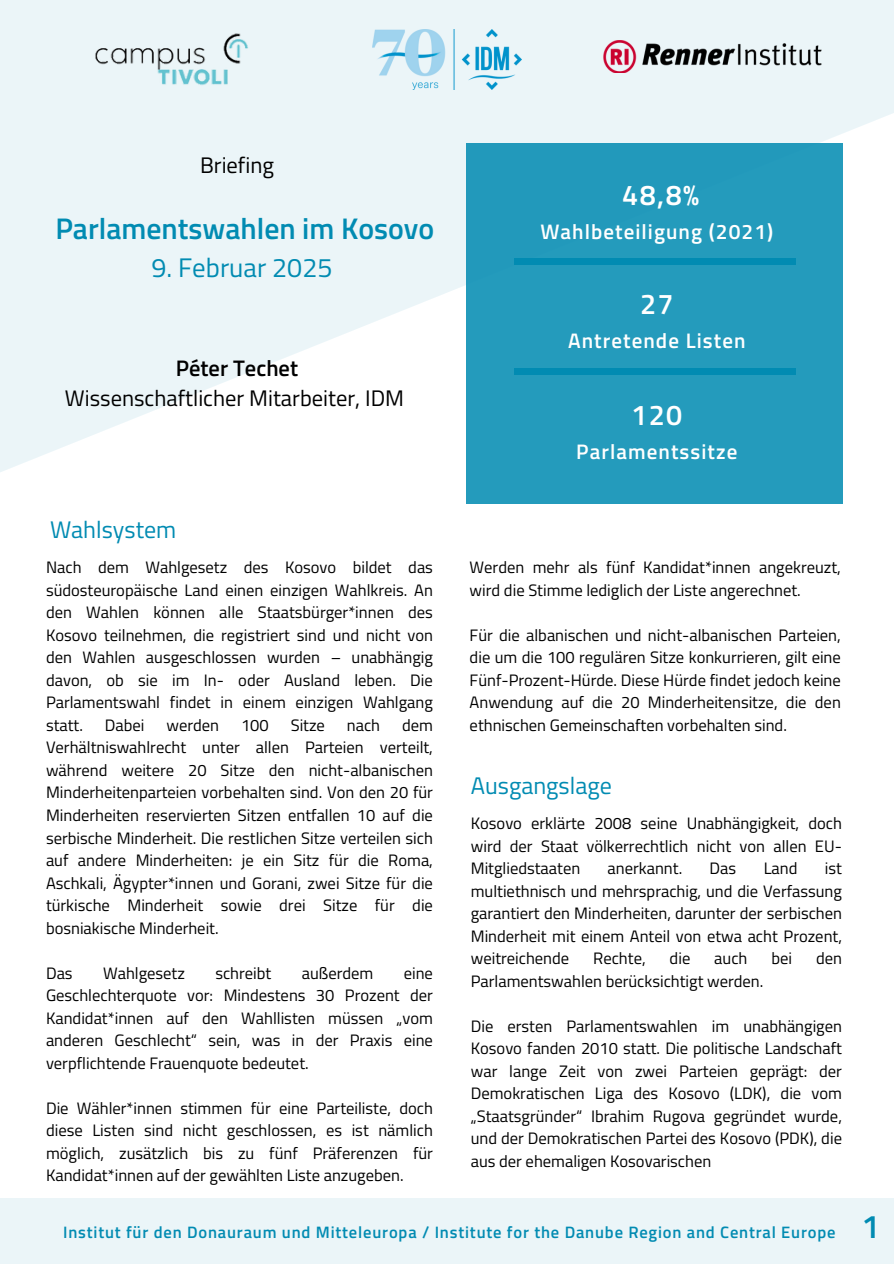
<style>
.page{position:relative;width:894px;height:1264px;background:#fff}
.page>*{position:absolute;margin:0;border:0;box-sizing:border-box;transform-origin:0 0}
.t1{font:600 32.85px "Titillium Web";color:#018bb2}
.t2{font:600 29.85px "Titillium Web";color:#018bb2}
.t3{font:600 28.65px "Titillium Web";letter-spacing:.05em;color:#fff}
.t4{font:26.85px "Titillium Web";color:#018bb2}
.t5{font:24px "Titillium Web";color:#018bb2}
.t6{font:22.5px/30.3px "Titillium Web";color:#000;text-align:center}
.t7{font:600 21px "Titillium Web";letter-spacing:.05em;color:#fff}
.t8{font:16.5px/22.5px "Titillium Web";color:#000;text-align:justify}
.t9{font:600 16.5px "Titillium Web";letter-spacing:.05em;color:#018bb2}
.s1{font-weight:600}
</style>
<div class="page">
<svg style="left:0;top:0;width:893px;height:504px;fill:#ebf5f8"></svg>
<div style="left:466px;top:143px;width:377px;height:360px;background:#249bbc"></div>
<div style="left:514px;top:258px;width:281px;height:6px;background:#018bb2"></div>
<div style="left:514px;top:369px;width:281px;height:5px;background:#018bb2"></div>
<div style="left:0;top:1198px;width:893px;height:65px;background:#ebf5f8"></div>
<img style="left:602px;top:40px;width:220px;height:33px">
<img style="left:372px;top:29px;width:149px;height:61px">
<img style="left:81px;top:19px;width:182px;height:81px">
<p class="t6" style="left:200px;top:150px;width:75px">Briefing</p>
<h4 class="t2" style="left:55px;top:205px;width:380px">Parlamentswahlen im Kosovo</h4>
<h4 class="t4" style="left:151px;top:246px;width:182px">9. Februar 2025</h4>
<p class="t6" style="left:65px;top:352px;width:340px"><span class="s1">Péter Techet<br></span>Wissenschaftlicher Mitarbeiter, IDM</p>
<p class="t3" style="left:622px;top:172px;width:78px">48,8%</p>
<h4 class="t7" style="left:540px;top:215px;width:234px">Wahlbeteiligung (2021)</h4>
<p class="t3" style="left:640px;top:281px;width:35px">27</p>
<p class="t7" style="left:568px;top:324px;width:179px">Antretende Listen</p>
<h3 class="t3" style="left:631px;top:392px;width:52px">120</h3>
<h4 class="t7" style="left:576px;top:435px;width:162px">Parlamentssitze</h4>
<h2 class="t5" style="left:50px;top:511px;width:128px">Wahlsystem</h2>
<p class="t8" style="left:46px;top:556px;width:388px">Nach dem Wahlgesetz des Kosovo bildet das südosteuropäische Land einen einzigen Wahlkreis. An den Wahlen können alle Staatsbürger*innen des Kosovo teilnehmen, die registriert sind und nicht von den Wahlen ausgeschlossen wurden – unabhängig davon, ob sie im In- oder Ausland leben. Die Parlamentswahl findet in einem einzigen Wahlgang statt.</p>
<p class="t8" style="left:46px;top:713px;width:388px;text-indent:356px">dem Verhältniswahlrecht unter allen Parteien verteilt, während weitere 20 Sitze den nicht-albanischen Minderheitenparteien vorbehalten sind. Von den 20 für Minderheiten reservierten Sitzen entfallen 10 auf die serbische Minderheit. Die restlichen Sitze verteilen sich auf andere Minderheiten: je ein Sitz für die Roma, Aschkali, Ägypter*innen und Gorani, zwei Sitze für die türkische Minderheit sowie drei Sitze für die bosniakische Minderheit.</p>
<h1 class="t8" style="left:46px;top:961px;width:28px">Das</h1>
<h1 class="t8" style="left:103px;top:961px;width:83px">Wahlgesetz</h1>
<h1 class="t8" style="left:215px;top:961px;width:57px">schreibt</h1>
<h1 class="t8" style="left:302px;top:961px;width:73px">außerdem</h1>
<p class="t8" style="left:105px;top:713px;width:41px">Dabei</p>
<p class="t8" style="left:166px;top:713px;width:54px">werden</p>
<p class="t8" style="left:241px;top:713px;width:29px">100</p>
<p class="t8" style="left:290px;top:713px;width:36px">Sitze</p>
<p class="t8" style="left:347px;top:713px;width:35px">nach</p>
<h1 class="t8" style="left:46px;top:961px;width:388px;text-indent:357px">eine Geschlechterquote vor: Mindestens 30 Prozent der Kandidat*innen auf den Wahllisten müssen „vom anderen Geschlecht“ sein, was in der Praxis eine verpflichtende Frauenquote bedeutet.</h1>
<h5 class="t8" style="left:46px;top:1096px;width:388px">Die Wähler*innen stimmen für eine Parteiliste, doch diese Listen sind nicht geschlossen, es ist nämlich möglich, zusätzlich bis zu fünf Präferenzen für Kandidat*innen auf der gewählten Liste anzugeben.</h5>
<h5 class="t8" style="left:469px;top:556px;width:372px">Werden mehr als fünf Kandidat*innen angekreuzt, wird die Stimme lediglich der Liste angerechnet.</h5>
<p class="t8" style="left:469px;top:623px;width:372px">Für die albanischen und nicht-albanischen Parteien, die um die 100 regulären Sitze konkurrieren, gilt eine Fünf-Prozent-Hürde. Diese Hürde findet jedoch keine Anwendung auf die 20 Minderheitensitze, die den ethnischen Gemeinschaften vorbehalten sind.</p>
<p class="t5" style="left:470px;top:766px;width:142px">Ausgangslage</p>
<p class="t8" style="left:470px;top:812px;width:372px">Kosovo erklärte 2008 seine Unabhängigkeit, doch wird der Staat völkerrechtlich nicht von allen EU-Mitgliedstaaten</p>
<p class="t8" style="left:607px;top:857px;width:76px">anerkannt.</p>
<p class="t8" style="left:709px;top:857px;width:28px">Das</p>
<p class="t8" style="left:763px;top:857px;width:35px">Land</p>
<p class="t8" style="left:470px;top:857px;width:372px;text-indent:354px">ist multiethnisch und mehrsprachig, und die Verfassung garantiert den Minderheiten, darunter der serbischen Minderheit mit einem Anteil von etwa acht Prozent, weitreichende</p>
<p class="t8" style="left:593px;top:947px;width:54px">Rechte,</p>
<p class="t8" style="left:669px;top:947px;width:22px">die</p>
<p class="t8" style="left:714px;top:947px;width:35px">auch</p>
<p class="t8" style="left:771px;top:947px;width:22px">bei</p>
<p class="t8" style="left:815px;top:947px;width:27px">den</p>
<p class="t8" style="left:470px;top:969px;width:294px">Parlamentswahlen berücksichtigt werden.</p>
<p class="t8" style="left:470px;top:1014px;width:372px">Die ersten Parlamentswahlen im unabhängigen Kosovo fanden 2010 statt. Die politische Landschaft war lange Zeit von zwei Parteien geprägt: der Demokratischen Liga des Kosovo (LDK), die vom „Staatsgründer“ Ibrahim Rugova gegründet wurde, und der Demokratischen Partei des Kosovo (PDK), die aus der ehemaligen Kosovarischen</p>
<p class="t9" style="left:63px;top:1219px;width:773px">Institut für den Donauraum und Mitteleuropa / Institute for the Danube Region and Central Europe</p>
<h5 class="t1" style="left:861px;top:1200px;width:20px">1</h5>
</div>
